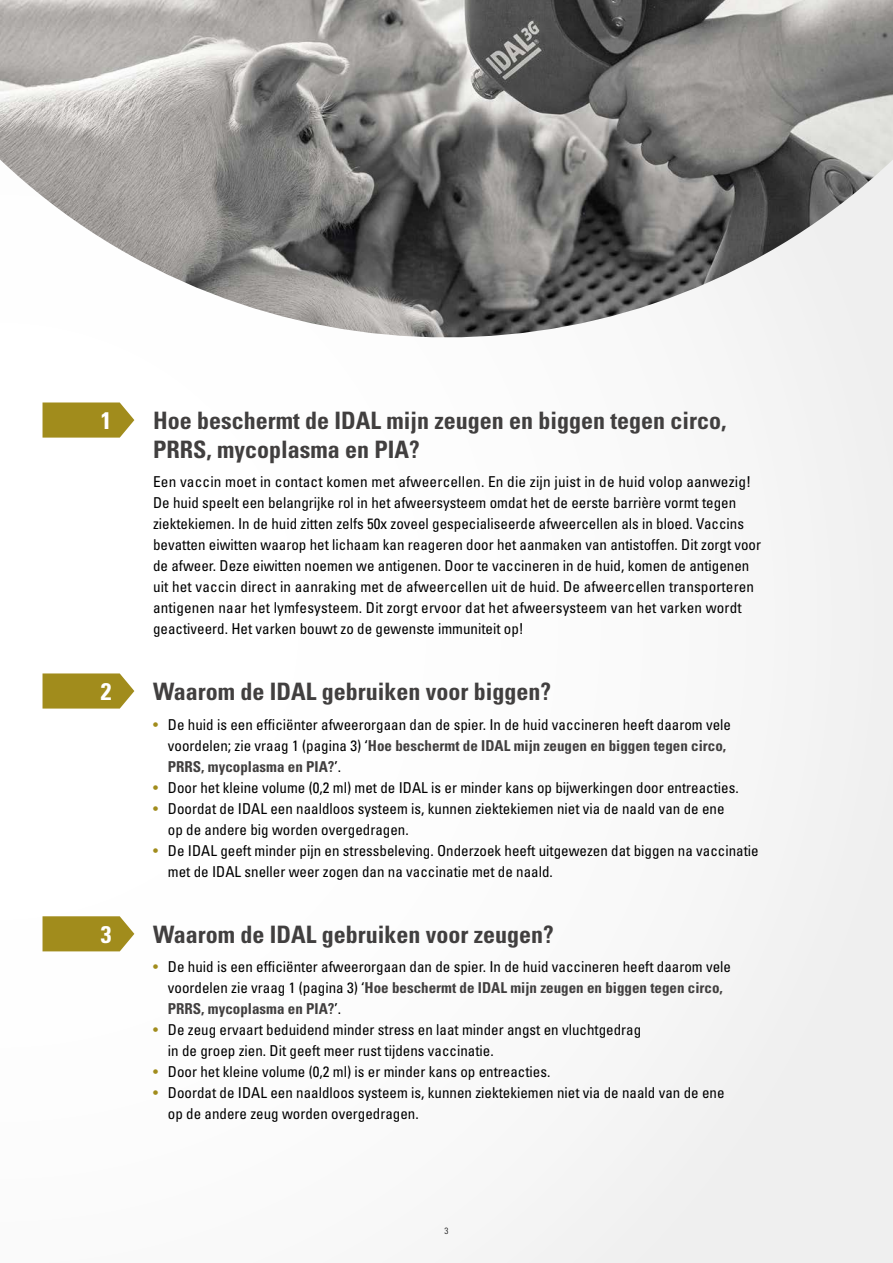
<style>
.page{position:relative;width:893px;height:1263px;background:#fbfbfb}
.page>*{position:absolute;margin:0;border:0;box-sizing:border-box;transform-origin:0 0}
.t1{font:700 condensed 24px/28.8px "Univers LT Std";color:#413f3f}
.t2{font:700 condensed 24px "Univers LT Std";color:#fff}
.t3{font:condensed 15px/21px "Univers LT Std";color:#000}
.t4{font:300 condensed 9px "Univers LT Std";color:#000}
.s1{color:#a18c1c}
.s2{font-weight:700;color:#413f3f}
</style>
<div class="page">
<svg style="left:43px;top:402px;width:91px;height:36px;background:#aa9732"></svg>
<svg style="left:43px;top:673px;width:91px;height:35px;background:#a9962f"></svg>
<svg style="left:43px;top:916px;width:91px;height:35px;background:#a8952e"></svg>
<img style="left:0;top:0;width:893px;height:339px">
<h1 class="t2" style="left:101px;top:406px;width:12px">1</h1>
<h1 class="t1" style="left:153px;top:406px;width:575px">Hoe beschermt de IDAL mijn zeugen en biggen tegen circo,<br>PRRS, mycoplasma en PIA?</h1>
<p class="t3" style="left:153px;top:471px;width:610px">Een vaccin moet in contact komen met afweercellen. En die zijn juist in de huid volop aanwezig!<br>De huid speelt een belangrijke rol in het afweersysteem omdat het de eerste barrière vormt tegen ziektekiemen. In de huid zitten zelfs 50x zoveel gespecialiseerde afweercellen als in bloed. Vaccins bevatten eiwitten waarop het lichaam kan reageren door het aanmaken van antistoffen. Dit zorgt voor de afweer. Deze eiwitten noemen we antigenen. Door te vaccineren in de huid, komen de antigenen uit het vaccin direct in aanraking met de afweercellen uit de huid. De afweercellen transporteren antigenen naar het lymfesysteem. Dit zorgt ervoor dat het afweersysteem van het varken wordt geactiveerd. Het varken bouwt zo de gewenste immuniteit op!</p>
<h1 class="t2" style="left:101px;top:676px;width:12px">2</h1>
<h1 class="t1" style="left:153px;top:677px;width:400px">Waarom de IDAL gebruiken voor biggen?</h1>
<p class="t3" style="left:168px;top:714px;width:564px;text-indent:-15px"><span class="s1">•</span> De huid is een efficiënter afweerorgaan dan de spier. In de huid vaccineren heeft daarom vele voordelen; zie vraag 1 (pagina 3) ‘<span class="s2">Hoe beschermt de IDAL mijn zeugen en biggen tegen circo,<br>PRRS, mycoplasma en PIA?</span>’.</p>
<p class="t3" style="left:153px;top:777px;width:587px"><span class="s1">•</span> Door het kleine volume (0,2 ml) met de IDAL is er minder kans op bijwerkingen door entreacties.</p>
<p class="t3" style="left:168px;top:798px;width:558px;text-indent:-15px"><span class="s1">•</span> Doordat de IDAL een naaldloos systeem is, kunnen ziektekiemen niet via de naald van de ene op de andere big worden overgedragen.</p>
<p class="t3" style="left:168px;top:840px;width:592px;text-indent:-15px"><span class="s1">•</span> De IDAL geeft minder pijn en stressbeleving. Onderzoek heeft uitgewezen dat biggen na vaccinatie met de IDAL sneller weer zogen dan na vaccinatie met de naald.</p>
<h1 class="t2" style="left:101px;top:919px;width:12px">3</h1>
<h1 class="t1" style="left:153px;top:920px;width:402px">Waarom de IDAL gebruiken voor zeugen?</h1>
<p class="t3" style="left:168px;top:956px;width:564px;text-indent:-15px"><span class="s1">•</span> De huid is een efficiënter afweerorgaan dan de spier. In de huid vaccineren heeft daarom vele voordelen zie vraag 1 (pagina 3) ‘<span class="s2">Hoe beschermt de IDAL mijn zeugen en biggen tegen circo,<br>PRRS, mycoplasma en PIA?</span>’.</p>
<p class="t3" style="left:168px;top:1019px;width:475px;text-indent:-15px"><span class="s1">•</span> De zeug ervaart beduidend minder stress en laat minder angst en vluchtgedrag in de groep zien. Dit geeft meer rust tijdens vaccinatie.</p>
<p class="t3" style="left:153px;top:1061px;width:399px"><span class="s1">•</span> Door het kleine volume (0,2 ml) is er minder kans op entreacties.</p>
<p class="t3" style="left:168px;top:1082px;width:558px;text-indent:-15px"><span class="s1">•</span> Doordat de IDAL een naaldloos systeem is, kunnen ziektekiemen niet via de naald van de ene op de andere zeug worden overgedragen.</p>
<p class="t4" style="left:444px;top:1226px;width:5px">3</p>
</div>
